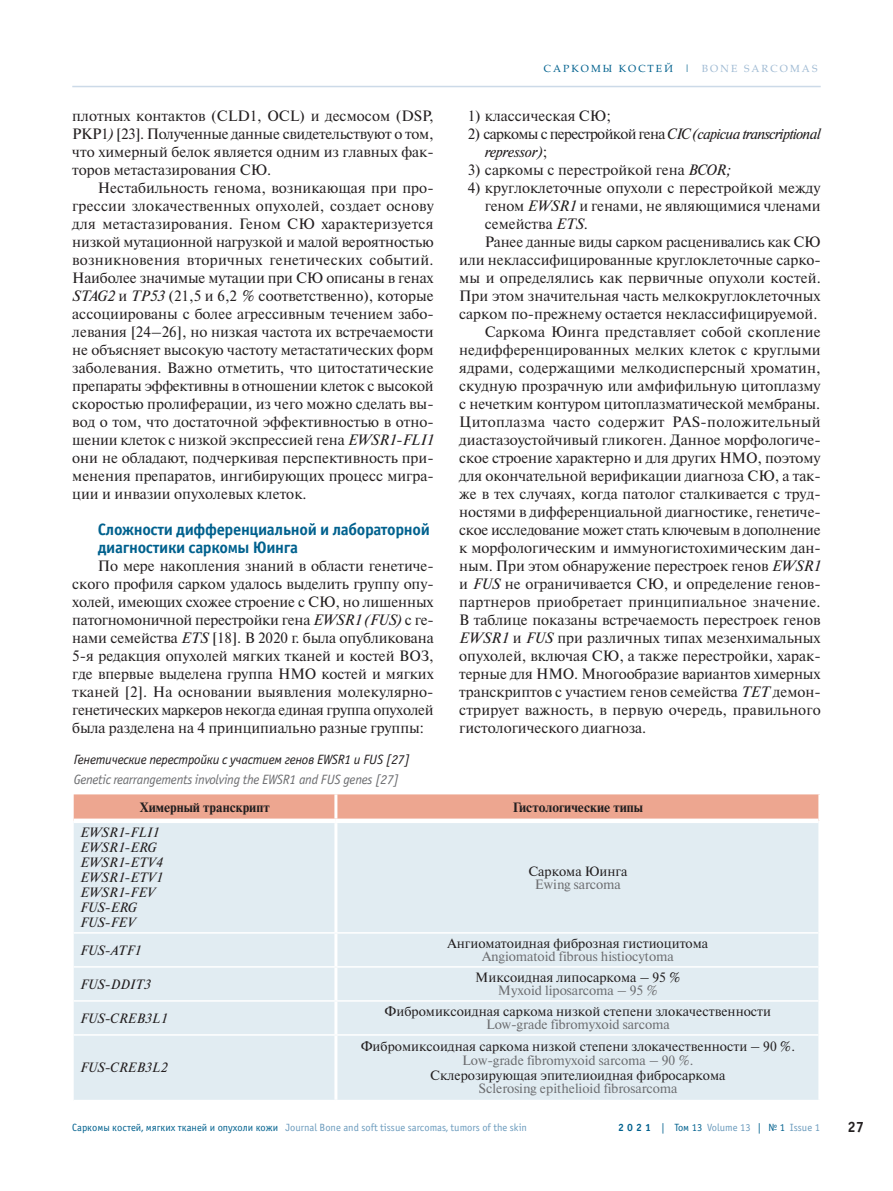
<style>
.page{position:relative;width:893px;height:1191px;background:#fff}
.page>*{position:absolute;margin:0;border:0;box-sizing:border-box;transform-origin:0 0}
.t1{font:700 16.5px/18px "Officina Sans C";letter-spacing:-.02em;color:#00618e}
._01_Body{font:15px/18px "Newton C";color:#231f20;text-align:justify}
.t2{font:italic 15px/18px "Newton C";color:#231f20}
.t3{font:700 15px "Officina Sans C";color:#231f20}
.Cell_Body{font:13.5px/13.5px "Newton C";color:#231f20;text-align:center}
.Cell_Body-2{font:italic 13.5px "Newton C";color:#231f20}
.Cell_Title_Without_n{font:italic 13.5px "Officina Sans C";letter-spacing:-.02em;color:#6c6d70}
.Cell_Title_Without_n-2{font:italic 13.5px "Officina Sans C";letter-spacing:-.02em;color:#231f20}
.Cell_Header{font:700 13.5px "Newton C";color:#231f20}
.t4{font:10.5px "Officina Sans C";color:#6b9bbd}
.t5{font:10.35px "AG Palatial";letter-spacing:.2em;color:#00618e}
.s1{font-style:italic}
.s2{color:#a0bbd4}
.s3{font-style:normal}
.s4{color:#6c6d70}
.s5{color:#00618e}
.s6{font-weight:700;color:#00618e}
</style>
<div class="page">
<hr style="left:72px;top:86px;width:749px;height:1px;background:#ccdae8">
<div style="left:74px;top:794px;width:744px;height:24px;background:#eda690"></div>
<div style="left:74px;top:823px;width:744px;height:276px;background:#e1ecf2"></div>
<hr style="left:334px;top:794px;width:3px;height:24px;background:#fff">
<hr style="left:334px;top:823px;width:3px;height:109px;background:#fff">
<hr style="left:74px;top:932px;width:262px;height:1px;background:#fff">
<hr style="left:336px;top:932px;width:482px;height:1px;background:#fff">
<hr style="left:334px;top:933px;width:3px;height:33px;background:#fff">
<hr style="left:74px;top:966px;width:262px;height:1px;background:#fff">
<hr style="left:336px;top:966px;width:482px;height:1px;background:#fff">
<hr style="left:334px;top:967px;width:3px;height:33px;background:#fff">
<hr style="left:74px;top:1000px;width:262px;height:1px;background:#fff">
<hr style="left:336px;top:1000px;width:482px;height:1px;background:#fff">
<hr style="left:334px;top:1001px;width:3px;height:33px;background:#fff">
<hr style="left:74px;top:1034px;width:262px;height:1px;background:#fff">
<hr style="left:336px;top:1034px;width:482px;height:1px;background:#fff">
<hr style="left:334px;top:1035px;width:3px;height:64px;background:#fff">
<p class="_01_Body" style="left:72px;top:107px;width:363px">плотных контактов (CLD1, OCL) и десмосом (DSP, PKP1<span class="s1">)</span> [23]. Полученные данные свидетельствуют о том, что химерный белок является одним из главных фак&shy;торов метастазирования СЮ.</p>
<p class="_01_Body" style="left:72px;top:179px;width:363px;text-indent:26px">Нестабильность генома, возникающая при про&shy;грессии злокачественных опухолей, создает основу для метастазирования. Геном СЮ характеризуется низкой мутационной нагрузкой и малой вероятностью возникновения вторичных генетических событий.<br>Наиболее значимые мутации при СЮ описаны в генах <span class="s1">STAG2</span> и <span class="s1">TP53</span> (21,5 и 6,2 % соответственно), которые ассоциированы с более агрессивным течением забо&shy;левания [24–26], но низкая частота их встречаемости не объясняет высокую частоту метастатических форм заболевания. Важно отметить, что цитостатические препараты эффективны в отношении клеток с высокой скоростью пролиферации, из чего можно сделать вы&shy;вод о том, что достаточной эффективностью в отно&shy;шении клеток с низкой экспрессией гена <span class="s1">EWSR1-FLI1 </span>они не обладают, подчеркивая перспективность при&shy;менения препаратов, ингибирующих процесс мигра&shy;ции и инвазии опухолевых клеток.</p>
<p class="t1" style="left:98px;top:521px;width:334px">Сложности дифференциальной и лабораторной диагностики саркомы Юинга</p>
<p class="_01_Body" style="left:72px;top:557px;width:363px;text-indent:26px">По мере накопления знаний в области генетиче&shy;ского профиля сарком удалось выделить группу опу&shy;холей, имеющих схожее строение с СЮ, но лишенных патогномоничной перестройки гена <span class="s1">EWSR1 (FUS)</span> с ге&shy;нами семейства <span class="s1">ETS</span> [18]. В 2020 г. была опубликована 5-я редакция опухолей мягких тканей и костей ВОЗ, где впервые выделена группа НМО костей и мягких тканей [2]. На основании выявления молекулярно&shy;генетических маркеров некогда единая группа опухолей была разделена на 4 принципиально разные группы:</p>
<p class="t5" style="left:544px;top:63px;width:275px">САРКОМЫ КОСТЕЙ | <span class="s2">BONE SARCOMAS</span></p>
<p class="_01_Body" style="left:468px;top:107px;width:145px">1) классическая СЮ;</p>
<p class="t2" style="left:485px;top:125px;width:337px;text-indent:-17px"><span class="s3">2) саркомы с перестройкой гена</span> CIC (capicua transcriptional repressor)<span class="s3">;</span></p>
<p class="_01_Body" style="left:468px;top:161px;width:264px">3) саркомы с перестройкой гена <span class="s1">BCOR;</span></p>
<p class="_01_Body" style="left:485px;top:179px;width:337px;text-indent:-17px">4) круглоклеточные опухоли с перестройкой между геном <span class="s1">EWSR1</span> и генами, не являющимися членами семейства <span class="s1">ETS</span>.</p>
<p class="_01_Body" style="left:459px;top:233px;width:363px;text-indent:26px">Ранее данные виды сарком расценивались как СЮ или неклассифицированные круглоклеточные сарко&shy;мы и определялись как первичные опухоли костей.<br>При этом значительная часть мелкокруглоклеточных сарком по-прежнему остается неклассифицируемой.</p>
<p class="_01_Body" style="left:459px;top:323px;width:363px;text-indent:26px">Саркома Юинга представляет собой скопление недифференцированных мелких клеток с круглыми ядрами, содержащими мелкодисперсный хроматин, скудную прозрачную или амфифильную цитоплазму с нечетким контуром цитоплазматической мембраны.<br>Цитоплазма часто содержит PAS-положительный диастазоустойчивый гликоген. Данное морфологиче&shy;ское строение характерно и для других НМО, поэтому для окончательной верификации диагноза СЮ, а так&shy;же в тех случаях, когда патолог сталкивается с труд&shy;ностями в дифференциальной диагностике, генетиче&shy;ское исследование может стать ключевым в дополнение к морфологическим и иммуногистохимическим дан&shy;ным. При этом обнаружение перестроек генов <span class="s1">EWSR1 </span>и <span class="s1">FUS</span> не ограничивается СЮ, и определение генов&shy;партнеров приобретает принципиальное значение.<br>В таблице показаны встречаемость перестроек генов <span class="s1">EWSR1</span> и <span class="s1">FUS</span> при различных типах мезенхимальных опухолей, включая СЮ, а также перестройки, харак&shy;терные для НМО. Многообразие вариантов химерных транскриптов с участием генов семейства <span class="s1">ТЕТ</span> демон&shy;стрирует важность, в первую очередь, правильного гистологического диагноза.</p>
<p class="Cell_Title_Without_n-2" style="left:74px;top:752px;width:338px">Генетические перестройки с участием генов EWSR1 и FUS [27]</p>
<p class="Cell_Title_Without_n" style="left:74px;top:772px;width:327px">Genetic rearrangements involving the EWSR1 and FUS genes [27]</p>
<p class="Cell_Header" style="left:140px;top:800px;width:131px">Химерный транскрипт</p>
<p class="Cell_Header" style="left:513px;top:800px;width:132px">Гистологические типы</p>
<p class="Cell_Body-2" style="left:80px;top:825px;width:80px">EWSR1-FLI1</p>
<p class="Cell_Body-2" style="left:80px;top:840px;width:78px">EWSR1-ERG</p>
<p class="Cell_Body-2" style="left:80px;top:855px;width:84px">EWSR1-ETV4</p>
<p class="Cell_Body-2" style="left:80px;top:870px;width:84px">EWSR1-ETV1</p>
<p class="Cell_Body-2" style="left:80px;top:885px;width:76px">EWSR1-FEV</p>
<p class="Cell_Body-2" style="left:80px;top:900px;width:58px">FUS-ERG</p>
<p class="Cell_Body-2" style="left:80px;top:915px;width:57px">FUS-FEV</p>
<p class="Cell_Body" style="left:528px;top:864px;width:101px">Саркома Юинга<br><span class="s4">Ewing sarcoma</span></p>
<p class="Cell_Body-2" style="left:80px;top:942px;width:63px">FUS-ATF1</p>
<p class="Cell_Body" style="left:448px;top:936px;width:262px">Ангиоматоидная фиброзная гистиоцитома<br><span class="s4">Angiomatoid fibrous histiocytoma</span></p>
<p class="Cell_Body-2" style="left:80px;top:976px;width:72px">FUS-DDIT3</p>
<p class="Cell_Body" style="left:475px;top:970px;width:207px">Миксоидная липосаркома – 95 %<br><span class="s4">Myxoid liposarcoma – 95 %</span></p>
<p class="Cell_Body-2" style="left:80px;top:1010px;width:89px">FUS-CREB3L1</p>
<p class="Cell_Body" style="left:385px;top:1004px;width:388px">Фибромиксоидная саркома низкой степени злокачественности<br><span class="s4">Low-grade fibromyxoid sarcoma</span></p>
<p class="Cell_Body-2" style="left:80px;top:1060px;width:89px">FUS-CREB3L2</p>
<p class="Cell_Body" style="left:361px;top:1040px;width:436px">Фибромиксоидная саркома низкой степени злокачественности – 90 %.<br><span class="s4">Low-grade fibromyxoid sarcoma – 90 %.</span></p>
<p class="Cell_Body" style="left:430px;top:1068px;width:297px">Склерозирующая эпителиоидная фибросаркома<br><span class="s4">Sclerosing epithelioid fibrosarcoma</span></p>
<p class="t4" style="left:72px;top:1121px;width:456px"><span class="s5">Cаркомы костей, мягких тканей и опухоли кожи</span> Journal Bone and soft tissue sarcomas, tumors of the skin</p>
<p class="t4" style="left:618px;top:1121px;width:203px"><span class="s6">2 0 2 1</span> <span class="s5">| Том 13</span> Volume 13 <span class="s5">| № 1</span> Issue 1</p>
<p class="t3" style="left:848px;top:1118px;width:18px">27</p>
</div>
